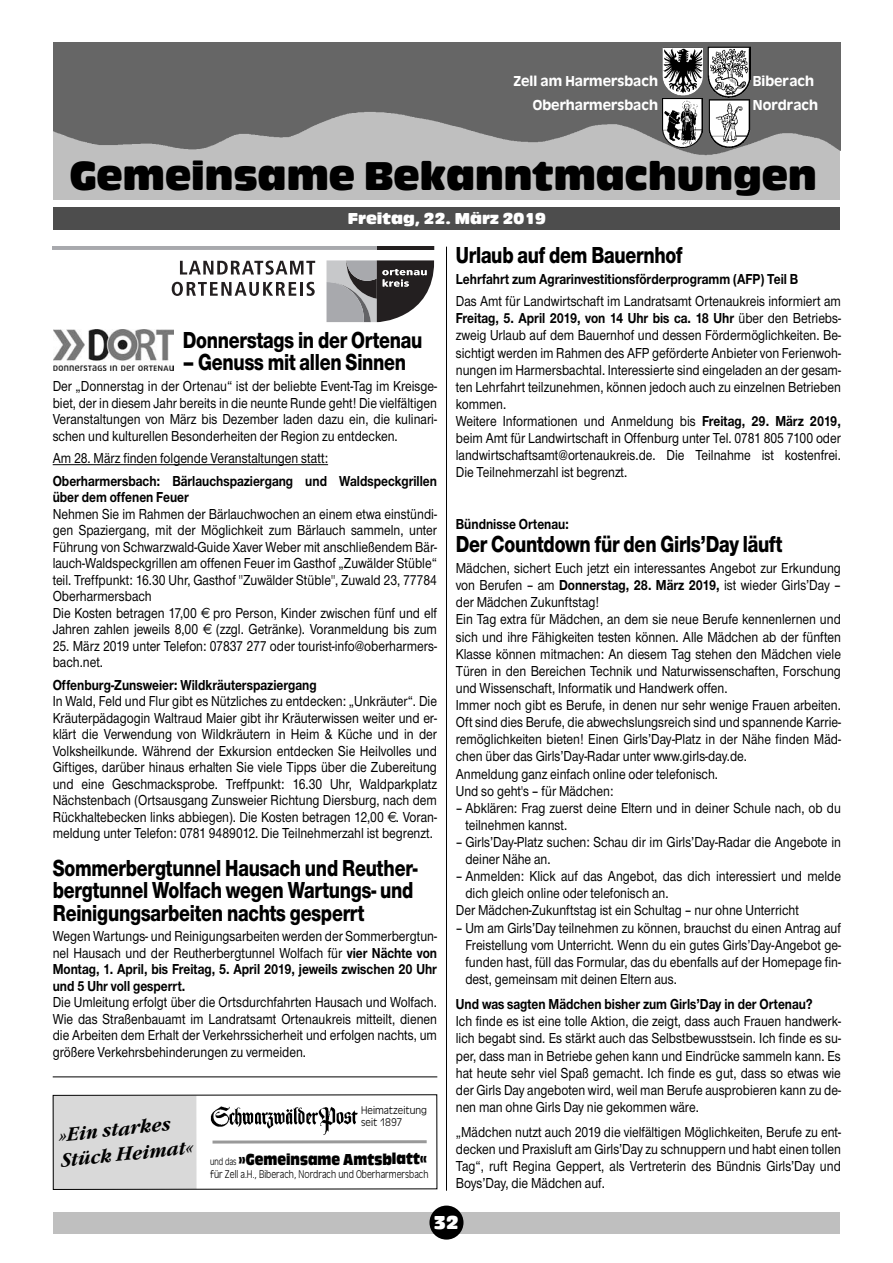
<style>
.page{position:relative;width:893px;height:1263px;background:#fff}
.page>*{position:absolute;margin:0;border:0;box-sizing:border-box;transform-origin:0 0}
.t1{font:42px "Antique Olive T Compact Ro 1";color:#000;scale:.95 1}
.t2{font:800 24px/22.5px "Nimbus Sans Novus T";letter-spacing:-.01em;color:#000;scale:.8 1}
.t3{font:italic 700 19.5px/25.5px "Garamond Itc T";color:#000;scale:.95 1}
.t4{font:19.5px "Antique Olive T Compact Ro 1";color:#fff}
.t5{font:16.5px "Antique Olive T Compact";color:#000;scale:.8 1}
.t6{font:16.5px "Antique Olive T Compact Ro 1";color:#fff}
.t7{font:500 15px/17.1px "Nimbus Sans Novus T";color:#000;text-align:justify;scale:.85 1}
.t8{font:700 15px/16.5px "Nimbus Sans Novus T";color:#000;scale:.85 1}
.t9{font:15px "Antique Olive T Medium Ro 1";color:#fff}
.t10{font:300 11.7px "Antique Olive T";color:#000;scale:.85 1}
.t11{font:300 11.7px/12px "Antique Olive T";color:#000;scale:.95 1}
.s1{font-weight:700}
.s2{font-family:"Antique Olive T";font-weight:300;font-size:10.5px}
</style>
<div class="page">
<hr style="left:446px;top:247px;width:1px;height:944px;background:#000">
<div style="left:53px;top:1212px;width:786px;height:21px;background:#bfbfbf"></div>
<div style="left:429px;top:1205px;width:34px;height:34px;background:#000;border-radius:50%"></div>
<div style="left:54px;top:43px;width:786px;height:157px;background:#bfbfbf"></div>
<img style="left:54px;top:43px;width:786px;height:113px">
<img style="left:707px;top:47px;width:44px;height:51px">
<img style="left:707px;top:98px;width:44px;height:50px">
<img style="left:662px;top:98px;width:40px;height:50px">
<img style="left:662px;top:47px;width:41px;height:49px">
<div style="left:54px;top:207px;width:786px;height:23px;background:#4d4d4d"></div>
<svg style="left:326px;top:260px;width:108px;height:62px;background:#7e7c7e"></svg>
<svg style="left:180px;top:261px;width:135px;height:14px"></svg>
<svg style="left:172px;top:282px;width:124px;height:14px"></svg>
<hr style="left:300px;top:282px;width:3px;height:14px;background:#231f20">
<svg style="left:307px;top:282px;width:8px;height:14px"></svg>
<svg style="left:53px;top:247px;width:324px;height:3px"></svg>
<hr style="left:377px;top:247px;width:57px;height:3px;background:#231f20">
<hr style="left:53px;top:464px;width:275px;height:1px;background:#000">
<img style="left:54px;top:330px;width:120px;height:40px">
<svg style="left:52px;top:1094px;width:386px;height:96px"></svg>
<hr style="left:213px;top:1140px;width:214px;height:3px;background:#999">
<img style="left:209px;top:1103px;width:151px;height:32px">
<hr style="left:53px;top:1076px;width:384px;height:1px;background:#000">
<p class="t9" style="left:513px;top:72px;width:146px">Zell am Harmersbach</p>
<p class="t9" style="left:753px;top:72px;width:63px">Biberach</p>
<p class="t9" style="left:533px;top:97px;width:127px">Oberharmersbach</p>
<p class="t9" style="left:753px;top:97px;width:67px">Nordrach</p>
<h1 class="t1" style="left:70px;top:153px;width:788px">Gemeinsame Bekanntmachungen</h1>
<p class="t6" style="left:348px;top:209px;width:199px">Freitag, 22. März 2019</p>
<h2 class="t2" style="left:183px;top:328px;width:301px">Donnerstags in der Ortenau</h2>
<h2 class="t2" style="left:183px;top:350px;width:281px">– Genuss mit allen Sinnen</h2>
<p class="t7" style="left:53px;top:378px;width:454px;line-height:16.5px">Der „Donnerstag in der Ortenau“ ist der beliebte Event-Tag im Kreisge&shy;biet, der in diesem Jahr bereits in die neunte Runde geht! Die vielfältigen Veranstaltungen von März bis Dezember laden dazu ein, die kulinari&shy;schen und kulturellen Besonderheiten der Region zu entdecken.</p>
<p class="t7" style="left:53px;top:449px;width:325px">Am 28. März finden folgende Veranstaltungen statt:</p>
<p class="t8" style="left:53px;top:472px;width:454px">Oberharmersbach: Bärlauchspaziergang und Waldspeckgrillen über dem offenen Feuer</p>
<p class="t7" style="left:53px;top:505px;width:454px;line-height:16.5px;text-align:left">Nehmen Sie im Rahmen der Bärlauchwochen an einem etwa einstündi&shy;gen Spaziergang, mit der Möglichkeit zum Bärlauch sammeln, unter Führung von Schwarzwald-Guide Xaver Weber mit anschließendem Bär&shy;lauch-Waldspeckgrillen am offenen Feuer im Gasthof „Zuwälder Stüble“ teil. Treffpunkt: 16.30 Uhr, Gasthof "Zuwälder Stüble", Zuwald 23, 77784<br>Oberharmersbach<br>Die Kosten betragen 17,00 pro Person, Kinder zwischen fünf und elf Jahren zahlen jeweils 8,00 (zzgl. Getränke). Voranmeldung bis zum</p>
<p class="t7" style="left:53px;top:637px;width:454px;line-height:16.5px">25. März 2019 unter Telefon: 07837 277 oder tourist-info@oberharmers&shy;bach.net.</p>
<p class="t8" style="left:53px;top:676px;width:312px">Offenburg-Zunsweier: Wildkräuterspaziergang</p>
<p class="t7" style="left:53px;top:693px;width:454px;line-height:16.5px">In Wald, Feld und Flur gibt es Nützliches zu entdecken: „Unkräuter“. Die Kräuterpädagogin Waltraud Maier gibt ihr Kräuterwissen weiter und er&shy;klärt die Verwendung von Wildkräutern in Heim &amp; Küche und in der Volksheilkunde. Während der Exkursion entdecken Sie Heilvolles und Giftiges, darüber hinaus erhalten Sie viele Tipps über die Zubereitung und eine Geschmacksprobe. Treffpunkt: 16.30 Uhr, Waldparkplatz Nächstenbach (Ortsausgang Zunsweier Richtung Diersburg, nach dem Rückhaltebecken links abbiegen). Die Kosten betragen 12,00 . Voran&shy;meldung unter Telefon: 0781 9489012. Die Teilnehmerzahl ist begrenzt.</p>
<h2 class="t2" style="left:53px;top:856px;width:458px">Sommerbergtunnel Hausach und Reuther&shy;bergtunnel Wolfach wegen Wartungs- und<br>Reinigungsarbeiten nachts gesperrt</h2>
<p class="t7" style="left:53px;top:928px;width:454px;line-height:16.5px">Wegen Wartungs- und Reinigungsarbeiten werden der Sommerbergtun&shy;nel Hausach und der Reutherbergtunnel Wolfach für <span class="s1">vier Nächte von Montag, 1. April, bis Freitag, 5. April 2019, jeweils zwischen 20 Uhr und 5 Uhr voll gesperrt.</span></p>
<p class="t7" style="left:53px;top:994px;width:454px;line-height:16.5px">Die Umleitung erfolgt über die Ortsdurchfahrten Hausach und Wolfach.<br>Wie das Straßenbauamt im Landratsamt Ortenaukreis mitteilt, dienen die Arbeiten dem Erhalt der Verkehrssicherheit und erfolgen nachts, um größere Verkehrsbehinderungen zu vermeiden.</p>
<h3 class="t3" style="left:56px;top:1123px;width:142px;rotate:-6deg">»Ein starkes<br>Stück Heimat«</h3>
<p class="t11" style="left:361px;top:1104px;width:71px">Heimatzeitung seit 1897</p>
<p class="t5" style="left:210px;top:1149px;width:273px"><span class="s2">und das</span> »Gemeinsame Amtsblatt«</p>
<p class="t10" style="left:210px;top:1167px;width:259px">für Zell a.H., Biberach, Nordrach und Oberharmersbach</p>
<h2 class="t2" style="left:456px;top:243px;width:285px">Urlaub auf dem Bauernhof</h2>
<p class="t8" style="left:456px;top:270px;width:405px">Lehrfahrt zum Agrarinvestitionsförderprogramm (AFP) Teil B</p>
<p class="t7" style="left:456px;top:292px;width:455px;text-align:left">Das Amt für Landwirtschaft im Landratsamt Ortenaukreis informiert am <span class="s1">Freitag, 5. April 2019, von 14 Uhr bis ca. 18 Uhr</span> über den Betriebs&shy;zweig Urlaub auf dem Bauernhof und dessen Fördermöglichkeiten. Be&shy;sichtigt werden im Rahmen des AFP geförderte Anbieter von Ferienwoh&shy;nungen im Harmersbachtal. Interessierte sind eingeladen an der gesam&shy;ten Lehrfahrt teilzunehmen, können jedoch auch zu einzelnen Betrieben kommen.<br>Weitere Informationen und Anmeldung bis <span class="s1">Freitag, 29. März 2019, </span>beim Amt für Landwirtschaft in Offenburg unter Tel. 0781 805 7100 oder landwirtschaftsamt@ortenaukreis.de. Die Teilnahme ist kostenfrei.<br>Die Teilnehmerzahl ist begrenzt.</p>
<p class="t8" style="left:456px;top:515px;width:135px">Bündnisse Ortenau:</p>
<h2 class="t2" style="left:456px;top:532px;width:410px">Der Countdown für den Girls’Day läuft</h2>
<p class="t7" style="left:456px;top:559px;width:455px;text-align:left">Mädchen, sichert Euch jetzt ein interessantes Angebot zur Erkundung von Berufen – am <span class="s1">Donnerstag, 28. März 2019,</span> ist wieder Girls’Day – der Mädchen Zukunftstag!<br>Ein Tag extra für Mädchen, an dem sie neue Berufe kennenlernen und sich und ihre Fähigkeiten testen können. Alle Mädchen ab der fünften Klasse können mitmachen: An diesem Tag stehen den Mädchen viele Türen in den Bereichen Technik und Naturwissenschaften, Forschung und Wissenschaft, Informatik und Handwerk offen.<br>Immer noch gibt es Berufe, in denen nur sehr wenige Frauen arbeiten.<br>Oft sind dies Berufe, die abwechslungsreich sind und spannende Karrie&shy;remöglichkeiten bieten! Einen Girls’Day-Platz in der Nähe finden Mäd&shy;chen über das Girls’Day-Radar unter www.girls-day.de.<br>Anmeldung ganz einfach online oder telefonisch.<br>Und so geht's – für Mädchen:</p>
<p class="t7" style="left:465px;top:799px;width:443px;text-indent:-10px">– Abklären: Frag zuerst deine Eltern und in deiner Schule nach, ob du teilnehmen kannst.</p>
<p class="t7" style="left:465px;top:833px;width:443px;text-indent:-10px">– Girls’Day-Platz suchen: Schau dir im Girls’Day-Radar die Angebote in deiner Nähe an.</p>
<p class="t7" style="left:456px;top:867px;width:455px">– Anmelden: Klick auf das Angebot, das dich interessiert und melde</p>
<p class="t7" style="left:465px;top:884px;width:240px">dich gleich online oder telefonisch an.</p>
<p class="t7" style="left:456px;top:902px;width:405px">Der Mädchen-Zukunftstag ist ein Schultag – nur ohne Unterricht</p>
<p class="t7" style="left:465px;top:919px;width:443px;text-indent:-10px">– Um am Girls’Day teilnehmen zu können, brauchst du einen Antrag auf Freistellung vom Unterricht. Wenn du ein gutes Girls’Day-Angebot ge&shy;funden hast, füll das Formular, das du ebenfalls auf der Homepage fin&shy;dest, gemeinsam mit deinen Eltern aus.</p>
<p class="t8" style="left:456px;top:996px;width:421px">Und was sagten Mädchen bisher zum Girls’Day in der Ortenau?</p>
<p class="t7" style="left:456px;top:1012px;width:455px">Ich finde es ist eine tolle Aktion, die zeigt, dass auch Frauen handwerk&shy;lich begabt sind. Es stärkt auch das Selbstbewusstsein. Ich finde es su&shy;per, dass man in Betriebe gehen kann und Eindrücke sammeln kann. Es hat heute sehr viel Spaß gemacht. Ich finde es gut, dass so etwas wie der Girls Day angeboten wird, weil man Berufe ausprobieren kann zu de&shy;nen man ohne Girls Day nie gekommen wäre.</p>
<p class="t7" style="left:456px;top:1123px;width:455px">„Mädchen nutzt auch 2019 die vielfältigen Möglichkeiten, Berufe zu ent&shy;decken und Praxisluft am Girls’Day zu schnuppern und habt einen tollen Tag“, ruft Regina Geppert, als Vertreterin des Bündnis Girls’Day und Boys’Day, die Mädchen auf.</p>
<h3 class="t4" style="left:433px;top:1211px;width:27px">32</h3>
</div>
